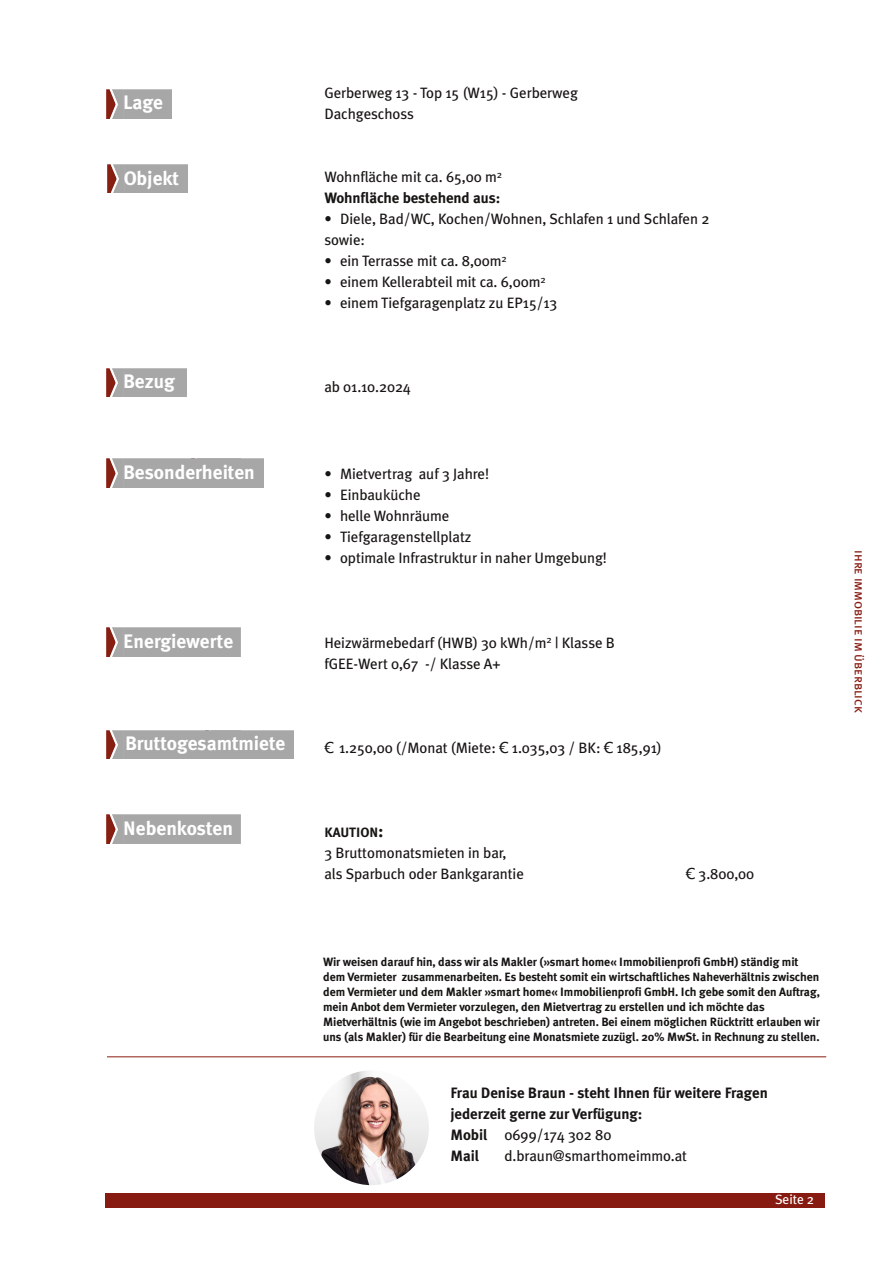
<style>
.page{position:relative;width:893px;height:1263px;background:#fff}
.page>*{position:absolute;margin:0;border:0;box-sizing:border-box;transform-origin:0 0}
.t1{font:700 19.5px "Meta Plus";letter-spacing:-.005em;color:#fff}
.t2{font:15px/21px "Meta Plus";letter-spacing:-.005em;color:#171513}
.t3{font:700 15px/21px "Meta Plus";letter-spacing:-.005em;color:#171513}
.t4{font:13.5px "Meta Plus Book Caps";letter-spacing:-.01em;color:#871b11}
.t5{font:700 13.5px "Meta Plus";color:#171513}
.t6{font:13.5px "Meta Plus";letter-spacing:-.01em;color:#fff}
.t7{font:700 12px/15px "Meta Plus";letter-spacing:-.01em;color:#171513}
.s1{font-weight:400}
.s2{font-family:"Verdana"}
.s3{font-size:18px}
</style>
<div class="page">
<div style="left:105px;top:1193px;width:720px;height:15px;background:#871b11"></div>
<img style="left:107px;top:90px;width:64px;height:28px">
<img style="left:107px;top:165px;width:81px;height:28px">
<img style="left:106px;top:368px;width:80px;height:29px">
<img style="left:106px;top:459px;width:135px;height:28px">
<img style="left:107px;top:730px;width:134px;height:29px">
<div style="left:107px;top:815px;width:134px;height:28px;background:#a7a7a7"></div>
<img style="left:107px;top:627px;width:134px;height:29px">
<img style="left:314px;top:1070px;width:115px;height:115px;border-radius:50%">
<hr style="left:107px;top:1056px;width:719px;height:1px;background:#871b11">
<h1 class="t1" style="left:123px;top:91px;width:41px">Lage</h1>
<h1 class="t1" style="left:124px;top:167px;width:57px">Objekt</h1>
<h1 class="t1" style="left:123px;top:370px;width:53px">Bezug</h1>
<h1 class="t1" style="left:123px;top:461px;width:133px">Besonderheiten</h1>
<h1 class="t1" style="left:123px;top:629px;width:111px">Energiewerte</h1>
<h1 class="t1" style="left:125px;top:732px;width:162px">Bruttogesamtmiete</h1>
<h1 class="t1" style="left:123px;top:817px;width:111px">Nebenkosten</h1>
<p class="t2" style="left:324px;top:83px;width:255px">Gerberweg 13 - Top 15 (W15) - Gerberweg<br>Dachgeschoss</p>
<p class="t3" style="left:324px;top:167px;width:179px"><span class="s1">Wohnfläche mit ca. 65,00 m</span><sup>2<br></sup>Wohnfläche bestehend aus:</p>
<p class="t2" style="left:324px;top:209px;width:387px">• Diele, Bad/WC, Kochen/Wohnen, Schlafen 1 und Schlafen 2 sowie:</p>
<p class="t2" style="left:324px;top:251px;width:184px">• ein Terrasse mit ca. 8,00m<sup>2</sup></p>
<p class="t2" style="left:324px;top:272px;width:223px">• einem Kellerabteil mit ca. 6,00m<sup>2</sup></p>
<p class="t2" style="left:324px;top:293px;width:235px">• einem Tiefgaragenplatz zu EP15/13</p>
<p class="t2" style="left:324px;top:377px;width:88px">ab 01.10.2024</p>
<p class="t2" style="left:324px;top:464px;width:166px">• Mietvertrag auf 3 Jahre!</p>
<p class="t2" style="left:324px;top:485px;width:98px">• Einbauküche</p>
<p class="t2" style="left:324px;top:506px;width:127px">• helle Wohnräume</p>
<p class="t2" style="left:324px;top:527px;width:148px">• Tiefgaragenstellplatz</p>
<p class="t2" style="left:324px;top:548px;width:284px">• optimale Infrastruktur in naher Umgebung!</p>
<p class="t2" style="left:324px;top:632px;width:292px">Heizwärmebedarf (HWB) 30 kWh/m<sup>2</sup> | Klasse B fGEE-Wert 0,67 -/ Klasse A+</p>
<p class="t2" style="left:324px;top:737px;width:339px"><span class="s2">€</span> 1.250,00 (/Monat (Miete: <span class="s2">€</span> 1.035,03 / BK: <span class="s2">€</span> 185,91)</p>
<p class="t5" style="left:324px;top:824px;width:61px">KAUTION<span class="s3">:</span></p>
<p class="t2" style="left:324px;top:842px;width:201px">3 Bruttomonatsmieten in bar, als Sparbuch oder Bankgarantie</p>
<p class="t2" style="left:686px;top:863px;width:70px"><span class="s2">€</span> 3.800,00</p>
<p class="t7" style="left:323px;top:954px;width:498px">Wir weisen darauf hin, dass wir als Makler (»smart home« Immobilienprofi GmbH) ständig mit dem Vermieter zusammenarbeiten. Es besteht somit ein wirtschaftliches Naheverhältnis zwischen dem Vermieter und dem Makler »smart home« Immobilienprofi GmbH. Ich gebe somit den Auftrag, mein Anbot dem Vermieter vorzulegen, den Mietvertrag zu erstellen und ich möchte das Mietverhältnis (wie im Angebot beschrieben) antreten. Bei einem möglichen Rücktritt erlauben wir uns (als Makler) für die Bearbeitung eine Monatsmiete zuzügl. 20% MwSt. in Rechnung zu stellen.</p>
<p class="t3" style="left:450px;top:1082px;width:319px">Frau Denise Braun - steht Ihnen für weitere Fragen jederzeit gerne zur Verfügung:<br>Mobil <span class="s1">0699/174 302 80<br></span>Mail</p>
<p class="t2" style="left:504px;top:1145px;width:184px">d.braun@smarthomeimmo.at</p>
<p class="t6" style="left:775px;top:1192px;width:40px">Seite 2</p>
<p class="t4" style="left:867px;top:550px;width:164px;rotate:90deg">ihre immobilie im überblick</p>
</div>
